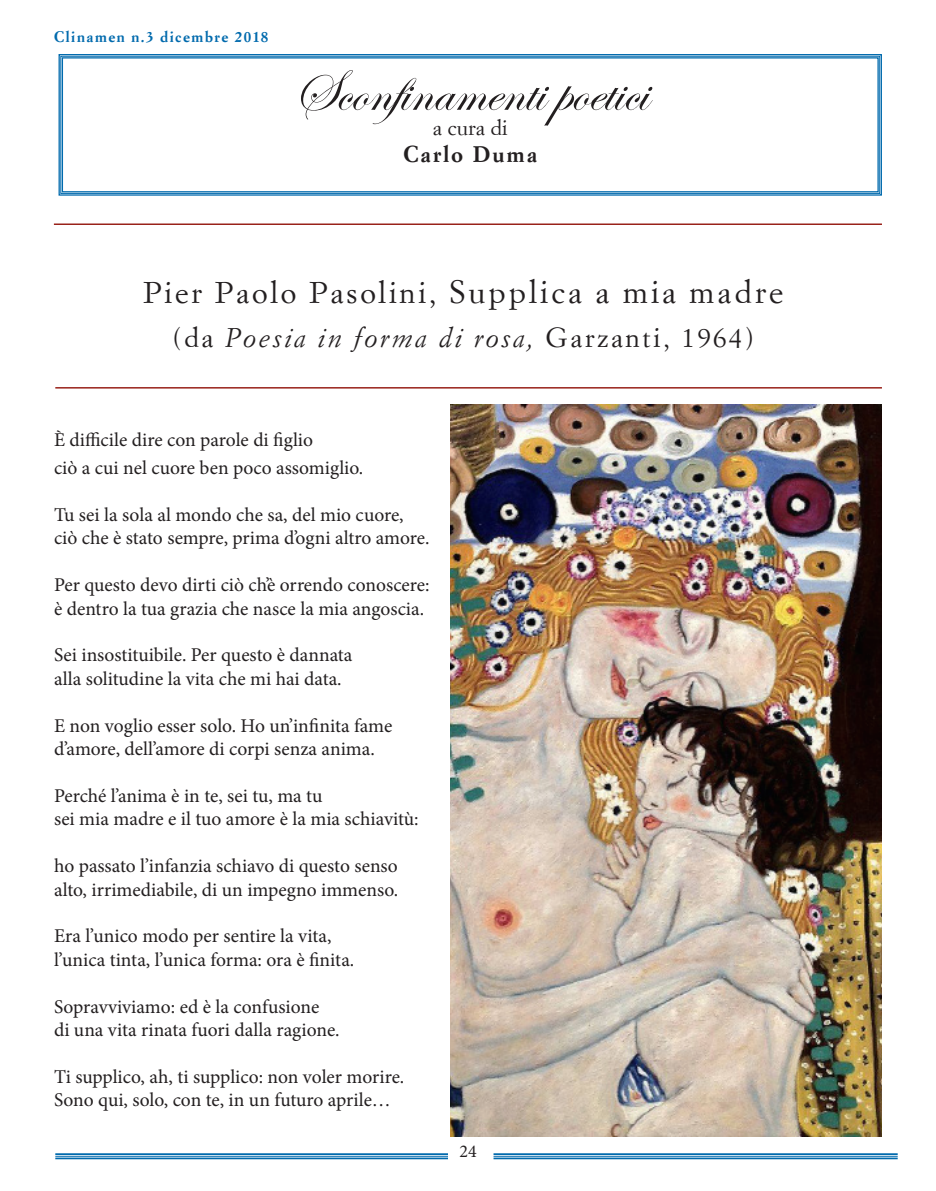
<style>
.page{position:relative;width:936px;height:1191px;background:#fff}
.page>*{position:absolute;margin:0;border:0;box-sizing:border-box;transform-origin:0 0}
.t1{font:60px "Edwardian Script ITC";color:#231f20}
.t2{font:30px "Simoncini Garamond";letter-spacing:.09em;color:#231f20}
.t3{font:italic 27px "Simoncini Garamond";letter-spacing:.09em;color:#231f20}
.t4{font:700 22.5px "Simoncini Garamond";letter-spacing:.095em;color:#231f20}
.t5{font:21px "Simoncini Garamond";color:#231f20}
.t6{font:19.5px "Minion Pro";color:#231f20}
.t7{font:18px "Minion Pro";color:#231f20}
.t8{font:700 15px "Simoncini Garamond";letter-spacing:.1em;color:#006aad}
.s1{font-size:31.5px}
.s2{font-style:normal}
</style>
<div class="page">
<hr style="left:55px;top:1153px;width:393px;height:2px;background:#006aad">
<hr style="left:55px;top:1155px;width:393px;height:1px;background:#006aad">
<hr style="left:55px;top:1157px;width:393px;height:2px;background:#006aad">
<hr style="left:493px;top:1153px;width:404px;height:2px;background:#006aad">
<hr style="left:493px;top:1155px;width:404px;height:1px;background:#006aad">
<hr style="left:493px;top:1157px;width:404px;height:2px;background:#006aad">
<svg style="left:58px;top:54px;width:824px;height:142px"></svg>
<div style="left:60px;top:56px;width:820px;height:138px;border:1px solid #006aad"></div>
<div style="left:62px;top:57px;width:816px;height:135px;border:1px solid #006aad"></div>
<img style="left:450px;top:404px;width:431px;height:733px">
<hr style="left:54px;top:223px;width:827px;height:2px;background:#99221a">
<hr style="left:55px;top:387px;width:826px;height:1px;background:#99221a">
<p class="t8" style="left:54px;top:28px;width:216px">Clinamen n.3 dicembre 2018</p>
<p class="t1" style="left:293px;top:58px;width:356px">Sconfinamenti poetici</p>
<p class="t5" style="left:433px;top:114px;width:76px">a cura di</p>
<p class="t4" style="left:403px;top:140px;width:135px">Carlo Duma</p>
<p class="t2" style="left:143px;top:274px;width:641px">Pier Paolo Pasolini, <span class="s1">Supplica a mia madre</span></p>
<p class="t3" style="left:172px;top:321px;width:583px"><span class="s2">(da</span> Poesia in forma di rosa, <span class="s2">Garzanti, 1964)</span></p>
<p class="t6" style="left:54px;top:426px;width:260px">È difficile dire con parole di figlio</p>
<p class="t6" style="left:54px;top:455px;width:311px">ciò a cui nel cuore ben poco assomiglio.</p>
<p class="t6" style="left:54px;top:502px;width:351px">Tu sei la sola al mondo che sa, del mio cuore,</p>
<p class="t6" style="left:54px;top:525px;width:377px">ciò che è stato sempre, prima d’ogni altro amore.</p>
<p class="t6" style="left:54px;top:572px;width:377px">Per questo devo dirti ciò ch’è orrendo conoscere:</p>
<p class="t6" style="left:54px;top:595px;width:372px">è dentro la tua grazia che nasce la mia angoscia.</p>
<p class="t6" style="left:54px;top:642px;width:300px">Sei insostituibile. Per questo è dannata</p>
<p class="t6" style="left:54px;top:665px;width:289px">alla solitudine la vita che mi hai data.</p>
<p class="t6" style="left:54px;top:712px;width:340px">E non voglio esser solo. Ho un’infinita fame</p>
<p class="t6" style="left:54px;top:736px;width:322px">d’amore, dell’amore di corpi senza anima.</p>
<p class="t6" style="left:54px;top:782px;width:270px">Perché l’anima è in te, sei tu, ma tu</p>
<p class="t6" style="left:54px;top:806px;width:366px">sei mia madre e il tuo amore è la mia schiavitù:</p>
<p class="t6" style="left:54px;top:853px;width:345px">ho passato l’infanzia schiavo di questo senso</p>
<p class="t6" style="left:54px;top:876px;width:345px">alto, irrimediabile, di un impegno immenso.</p>
<p class="t6" style="left:54px;top:923px;width:279px">Era l’unico modo per sentire la vita,</p>
<p class="t6" style="left:54px;top:946px;width:302px">l’unica tinta, l’unica forma: ora è finita.</p>
<p class="t6" style="left:54px;top:993px;width:267px">Sopravviviamo: ed è la confusione</p>
<p class="t6" style="left:54px;top:1016px;width:287px">di una vita rinata fuori dalla ragione.</p>
<p class="t6" style="left:54px;top:1063px;width:352px">Ti supplico, ah, ti supplico: non voler morire.</p>
<p class="t6" style="left:54px;top:1087px;width:338px">Sono qui, solo, con te, in un futuro aprile…</p>
<p class="t7" style="left:459px;top:1139px;width:19px">24</p>
</div>
